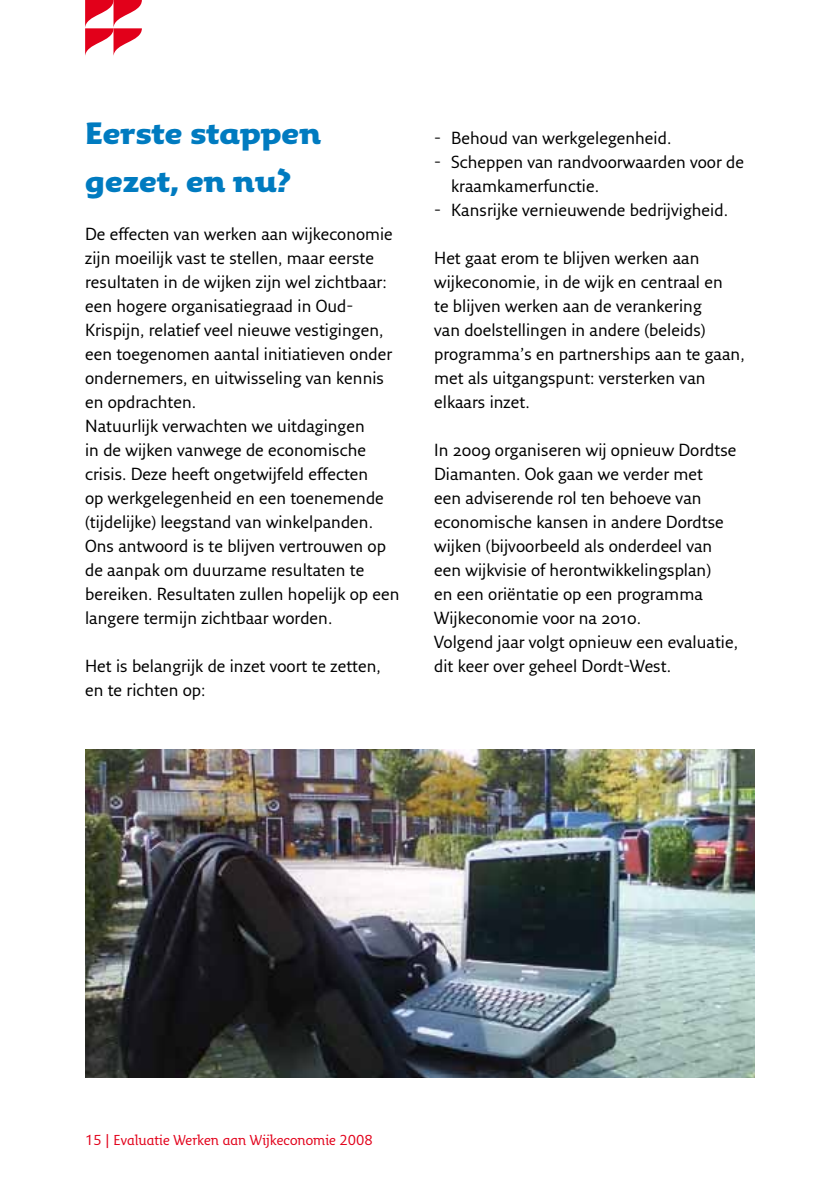
<style>
.page{position:relative;width:840px;height:1191px;background:#fff}
.page>*{position:absolute;margin:0;border:0;box-sizing:border-box;transform-origin:0 0}
.t1{font:900 30px/48px "Fresco Inf Sans";color:#007bc0}
.t2{font:17px/24px "Fresco Sans";color:#000}
.t3{font:14px "Fresco Inf Sans";color:#e2001a}
</style>
<div class="page">
<img style="left:85px;top:749px;width:669px;height:328px">
<svg style="left:85px;top:0;width:57px;height:56px"></svg>
<h1 class="t1" style="left:85px;top:108px;width:237px">Eerste stappen gezet, en nu?</h1>
<p class="t2" style="left:85px;top:222px;width:315px">De effecten van werken aan wijkeconomie zijn moeilijk vast te stellen, maar eerste resultaten in de wijken zijn wel zichtbaar: een hogere organisatiegraad in Oud-Krispijn, relatief veel nieuwe vestigingen, een toegenomen aantal initiatieven onder ondernemers, en uitwisseling van kennis en opdrachten.<br>Natuurlijk verwachten we uitdagingen<br>in de wijken vanwege de economische crisis. Deze heeft ongetwijfeld effecten<br>op werkgelegenheid en een toenemende (tijdelijke) leegstand van winkelpanden.<br>Ons antwoord is te blijven vertrouwen op de aanpak om duurzame resultaten te bereiken. Resultaten zullen hopelijk op een langere termijn zichtbaar worden.</p>
<p class="t2" style="left:85px;top:654px;width:297px">Het is belangrijk de inzet voort te zetten, en te richten op:</p>
<p class="t2" style="left:434px;top:126px;width:239px">- Behoud van werkgelegenheid.</p>
<p class="t2" style="left:451px;top:150px;width:294px;text-indent:-17px">- Scheppen van randvoorwaarden voor de kraamkamerfunctie.</p>
<p class="t2" style="left:434px;top:198px;width:295px">- Kansrijke vernieuwende bedrijvigheid.</p>
<p class="t2" style="left:434px;top:246px;width:312px">Het gaat erom te blijven werken aan wijkeconomie, in de wijk en centraal en<br>te blijven werken aan de verankering<br>van doelstellingen in andere (beleids) programma’s en partnerships aan te gaan, met als uitgangspunt: versterken van elkaars inzet.</p>
<p class="t2" style="left:434px;top:438px;width:305px">In 2009 organiseren wij opnieuw Dordtse Diamanten. Ook gaan we verder met<br>een adviserende rol ten behoeve van economische kansen in andere Dordtse wijken (bijvoorbeeld als onderdeel van een wijkvisie of herontwikkelingsplan)<br>en een oriëntatie op een programma Wijkeconomie voor na 2010.<br>Volgend jaar volgt opnieuw een evaluatie, dit keer over geheel Dordt-West.</p>
<p class="t3" style="left:85px;top:1131px;width:289px">15 | Evaluatie Werken aan Wijkeconomie 2008</p>
</div>
